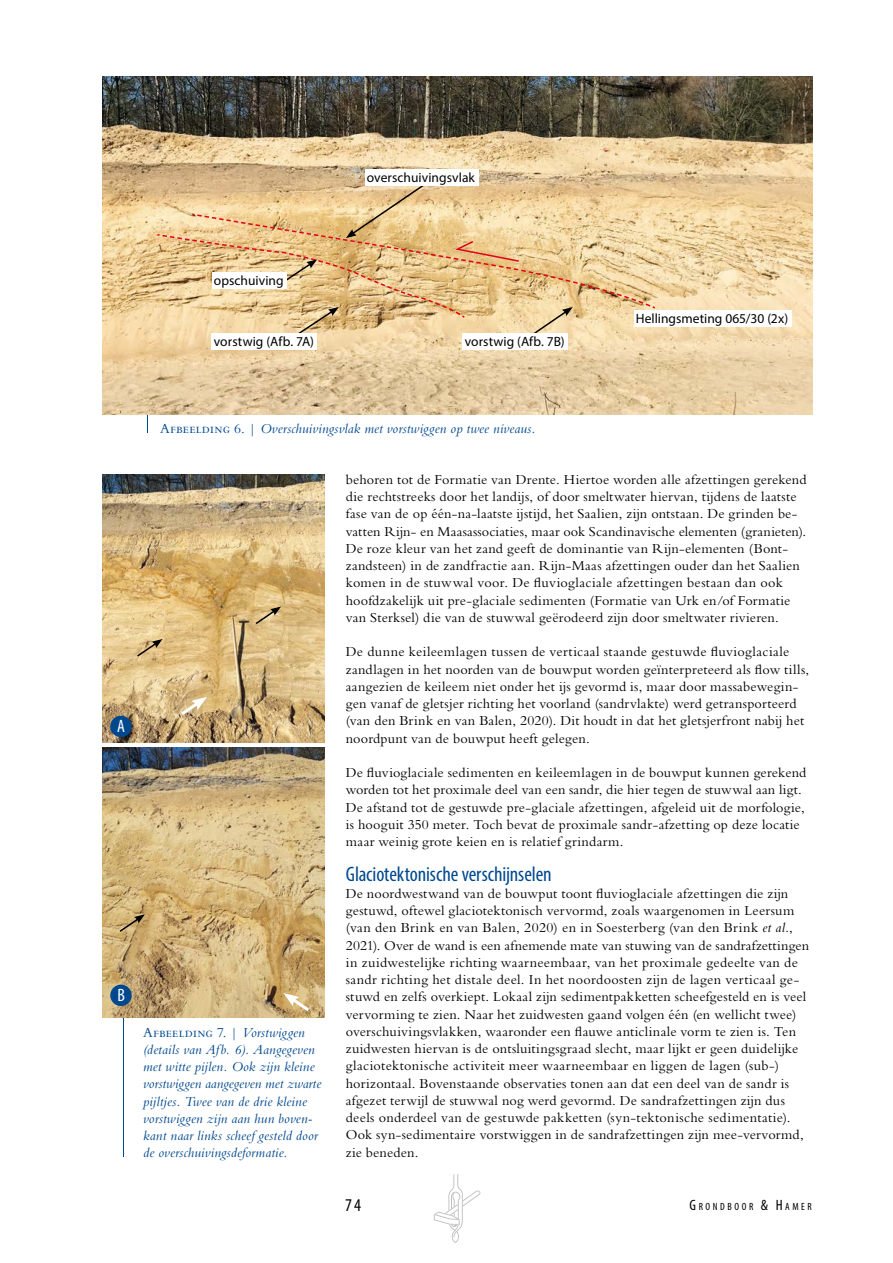
<style>
.page{position:relative;width:893px;height:1263px;background:#fff}
.page>*{position:absolute;margin:0;border:0;box-sizing:border-box;transform-origin:0 0}
.t1{font:condensed 21px "Myriad Pro";letter-spacing:-.005em;color:#00488e}
.t2{font:condensed 18px "Myriad Pro";color:#000}
.t3{font:condensed 18px "Myriad Pro";color:#fff}
.t4{font:14.25px/17.2px "Bembo Std";letter-spacing:.015em;color:#000}
.t5{font:italic 14.25px/17.2px "Bembo Std";letter-spacing:.01em;color:#00488e}
.t6{font:13.5px "Myriad Pro";letter-spacing:.005em;color:#000}
.t7{font:condensed 10.5px "Myriad Pro";letter-spacing:.245em;color:#000}
.s1{font-style:normal}
.s2{font-style:italic}
.s3{font-size:15px}
</style>
<div class="page">
<svg style="left:434px;top:1174px;width:46px;height:69px"></svg>
<hr style="left:123px;top:1011px;width:1px;height:146px;background:#00488e">
<img style="left:102px;top:747px;width:223px;height:270px">
<img style="left:102px;top:474px;width:223px;height:269px">
<svg style="left:147px;top:415px;width:1px;height:18px"></svg>
<img style="left:102px;top:77px;width:710px;height:338px">
<div style="left:110px;top:716px;width:22px;height:21px;background:#00488e;border-radius:50%"></div>
<div style="left:110px;top:985px;width:22px;height:21px;background:#00488e;border-radius:50%"></div>
<div style="left:634px;top:310px;width:157px;height:17px;background:#fff"></div>
<svg style="left:157px;top:182px;width:498px;height:156px;background:#e7c692"></svg>
<div style="left:365px;top:170px;width:114px;height:16px;background:#fff"></div>
<div style="left:463px;top:333px;width:105px;height:17px;background:#fff"></div>
<div style="left:212px;top:333px;width:105px;height:17px;background:#fff"></div>
<div style="left:212px;top:272px;width:75px;height:17px;background:#fff"></div>
<svg style="left:137px;top:639px;width:26px;height:17px"></svg>
<svg style="left:256px;top:606px;width:25px;height:18px"></svg>
<svg style="left:181px;top:697px;width:26px;height:18px"></svg>
<svg style="left:120px;top:914px;width:25px;height:18px"></svg>
<svg style="left:283px;top:993px;width:26px;height:18px"></svg>
<p class="t6" style="left:367px;top:169px;width:109px">overschuivingsvlak</p>
<p class="t6" style="left:214px;top:272px;width:71px">opschuiving</p>
<p class="t6" style="left:214px;top:333px;width:102px">vorstwig (Afb. 7A)</p>
<p class="t6" style="left:465px;top:333px;width:101px">vorstwig (Afb. 7B)</p>
<p class="t6" style="left:636px;top:310px;width:154px">Hellingsmeting 065/30 (2x)</p>
<p class="t3" style="left:117px;top:715px;width:9px">A</p>
<p class="t3" style="left:117px;top:984px;width:9px">B</p>
<p class="t5" style="left:160px;top:419px;width:377px"><span class="s1">Afbeelding 6. |</span> Overschuivingsvlak met vorstwiggen op twee niveaus.</p>
<p class="t5" style="left:143px;top:1023px;width:180px"><span class="s1">Afbeelding 7. |</span> Vorstwiggen (details van Afb. 6). Aangegeven met witte pijlen. Ook zijn kleine vorstwiggen aangegeven met zwarte pijltjes. Twee van de drie kleine vorstwiggen zijn aan hun boven&shy;kant naar links scheef gesteld door de overschuivingsdeformatie.</p>
<p class="t4" style="left:346px;top:470px;width:462px">behoren tot de Formatie van Drente. Hiertoe worden alle afzettingen gerekend die rechtstreeks door het landijs, of door smeltwater hiervan, tijdens de laatste fase van de op één-na-laatste ijstijd, het Saalien, zijn ontstaan. De grinden be&shy;vatten Rijn- en Maasassociaties, maar ook Scandinavische elementen (granieten).<br>De roze kleur van het zand geeft de dominantie van Rijn-elementen (Bont&shy;zandsteen) in de zandfractie aan. Rijn-Maas afzettingen ouder dan het Saalien komen in de stuwwal voor. De uvioglaciale afzettingen bestaan dan ook hoofdzakelijk uit pre-glaciale sedimenten (Formatie van Urk en/of Formatie van Sterksel) die van de stuwwal geërodeerd zijn door smeltwater rivieren.</p>
<p class="t4" style="left:346px;top:643px;width:465px">De dunne keileemlagen tussen de verticaal staande gestuwde uvioglaciale zandlagen in het noorden van de bouwput worden geïnterpreteerd als ow tills, aangezien de keileem niet onder het ijs gevormd is, maar door massabewegin&shy;gen vanaf de gletsjer richting het voorland (sandrvlakte) werd getransporteerd (van den Brink en van Balen, 2020). Dit houdt in dat het gletsjerfront nabij het noordpunt van de bouwput heeft gelegen.</p>
<p class="t4" style="left:346px;top:764px;width:462px">De uvioglaciale sedimenten en keileemlagen in de bouwput kunnen gerekend worden tot het proximale deel van een sandr, die hier tegen de stuwwal aan ligt.<br>De afstand tot de gestuwde pre-glaciale afzettingen, afgeleid uit de morfologie, is hooguit 350 meter. Toch bevat de proximale sandr-afzetting op deze locatie maar weinig grote keien en is relatief grindarm.</p>
<h1 class="t1" style="left:346px;top:861px;width:207px">Glaciotektonische verschijnselen</h1>
<p class="t4" style="left:346px;top:884px;width:465px">De noordwestwand van de bouwput toont uvioglaciale afzettingen die zijn gestuwd, oftewel glaciotektonisch vervormd, zoals waargenomen in Leersum (van den Brink en van Balen, 2020) en in Soesterberg (van den Brink <span class="s2">et al.</span>, 2021). Over de wand is een afnemende mate van stuwing van de sandrafzettingen in zuidwestelijke richting waarneembaar, van het proximale gedeelte van de sandr richting het distale deel. In het noordoosten zijn de lagen verticaal ge&shy;stuwd en zelfs overkiept. Lokaal zijn sedimentpakketten scheefgesteld en is veel vervorming te zien. Naar het zuidwesten gaand volgen één (en wellicht twee) overschuivingsvlakken, waaronder een auwe anticlinale vorm te zien is. Ten zuidwesten hiervan is de ontsluitingsgraad slecht, maar lijkt er geen duidelijke glaciotektonische activiteit meer waarneembaar en liggen de lagen (sub-) horizontaal. Bovenstaande observaties tonen aan dat een deel van de sandr is afgezet terwijl de stuwwal nog werd gevormd. De sandrafzettingen zijn dus deels onderdeel van de gestuwde pakketten (syn-tektonische sedimentatie).<br>Ook syn-sedimentaire vorstwiggen in de sandrafzettingen zijn mee-vervormd, zie beneden.</p>
<p class="t2" style="left:345px;top:1194px;width:17px">74</p>
<p class="t7" style="left:689px;top:1200px;width:124px"><span class="s3">G</span>RONDBOOR <span class="s3">&amp; H</span>AMER</p>
</div>
